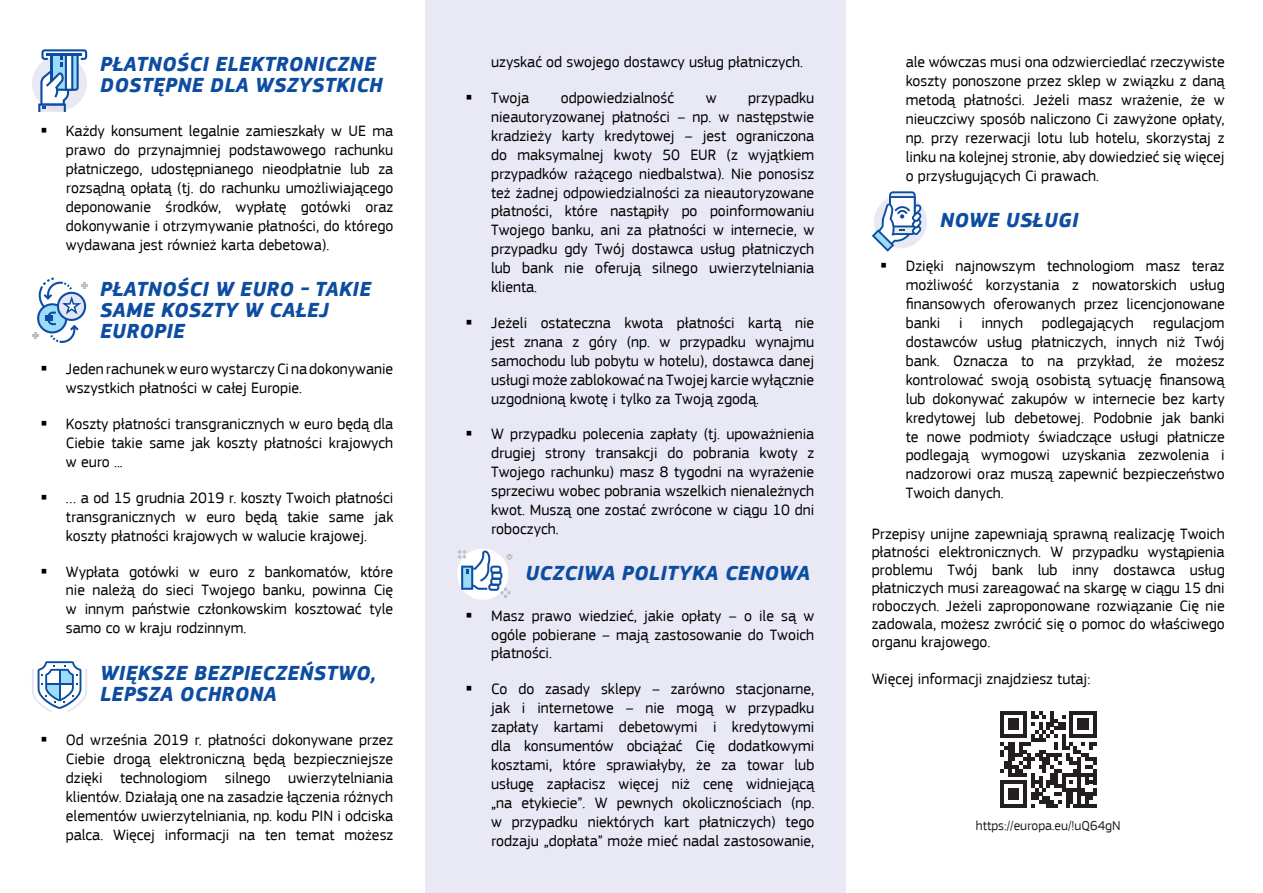
<style>
.page{position:relative;width:1263px;height:893px;background:#fff}
.page>*{position:absolute;margin:0;border:0;box-sizing:border-box;transform-origin:0 0}
.t1{font:italic 700 21px/21px "EC Square Sans Pro";letter-spacing:.02em;color:#0d4da1}
.t2{font:15.75px/18.9px "EC Square Sans Pro";color:#000;text-align:justify}
.t3{font:13.5px "EC Square Sans Pro";color:#231f20}
</style>
<div class="page">
<div style="left:32px;top:56px;width:55px;height:55px;background:#e8e9f4;border-radius:50%"></div>
<svg style="left:38px;top:49px;width:49px;height:63px"></svg>
<hr style="left:47px;top:54px;width:35px;height:2px;background:#0d4da1">
<div style="left:425px;top:0;width:421px;height:893px;background:#e8e9f4"></div>
<svg style="left:32px;top:277px;width:55px;height:66px"></svg>
<svg style="left:32px;top:661px;width:55px;height:51px"></svg>
<hr style="left:46px;top:683px;width:27px;height:2px;background:#0d4da1">
<hr style="left:59px;top:670px;width:1px;height:30px;background:#0d4da1">
<svg style="left:457px;top:549px;width:56px;height:51px"></svg>
<svg style="left:1000px;top:711px;width:96px;height:96px"></svg>
<div style="left:874px;top:195px;width:53px;height:53px;background:#e8e9f4;border-radius:50%"></div>
<svg style="left:872px;top:191px;width:50px;height:61px"></svg>
<p class="t1" style="left:100px;top:54px;width:284px">PŁATNOŚCI ELEKTRONICZNE<br>DOSTĘPNE DLA WSZYSTKICH</p>
<p class="t2" style="left:66px;top:122px;width:329px">Każdy konsument legalnie zamieszkały w UE ma prawo do przynajmniej podstawowego rachunku płatniczego, udostępnianego nieodpłatnie lub za rozsądną opłatą (tj. do rachunku umożliwiającego deponowanie środków, wypłatę gotówki oraz dokonywanie i otrzymywanie płatności, do którego wydawana jest również karta debetowa).</p>
<p class="t1" style="left:100px;top:280px;width:272px">PŁATNOŚCI W EURO - TAKIE<br>SAME KOSZTY W CAŁEJ<br>EUROPIE</p>
<p class="t2" style="left:66px;top:360px;width:329px">Jeden rachunek w euro wystarczy Ci na dokonywanie wszystkich płatności w całej Europie.</p>
<p class="t2" style="left:66px;top:415px;width:329px">Koszty płatności transgranicznych w euro będą dla Ciebie takie same jak koszty płatności krajowych w euro ...</p>
<p class="t2" style="left:66px;top:488px;width:329px">… a od 15 grudnia 2019 r. koszty Twoich płatności transgranicznych w euro będą takie same jak koszty płatności krajowych w walucie krajowej.</p>
<p class="t2" style="left:66px;top:562px;width:329px">Wypłata gotówki w euro z bankomatów, które nie należą do sieci Twojego banku, powinna Cię w innym państwie członkowskim kosztować tyle samo co w kraju rodzinnym.</p>
<p class="t1" style="left:100px;top:663px;width:277px">WIĘKSZE BEZPIECZEŃSTWO,<br>LEPSZA OCHRONA</p>
<p class="t2" style="left:66px;top:731px;width:329px">Od września 2019 r. płatności dokonywane przez Ciebie drogą elektroniczną będą bezpieczniejsze dzięki technologiom silnego uwierzytelniania klientów. Działają one na zasadzie łączenia różnych elementów uwierzytelniania, np. kodu PIN i odciska palca. Więcej informacji na ten temat możesz</p>
<p class="t2" style="left:491px;top:53px;width:314px">uzyskać od swojego dostawcy usług płatniczych.</p>
<p class="t2" style="left:491px;top:88px;width:40px">Twoja</p>
<p class="t2" style="left:561px;top:88px;width:115px">odpowiedzialność</p>
<p class="t2" style="left:706px;top:88px;width:12px">w</p>
<p class="t2" style="left:491px;top:88px;width:325px;text-indent:257px">przypadku nieautoryzowanej płatności – np. w następstwie kradzieży karty kredytowej – jest ograniczona do maksymalnej kwoty 50 EUR (z wyjątkiem przypadków rażącego niedbalstwa). Nie ponosisz też żadnej odpowiedzialności za nieautoryzowane płatności, które nastąpiły po poinformowaniu Twojego banku, ani za płatności w internecie, w przypadku gdy Twój dostawca usług płatniczych lub bank nie oferują silnego uwierzytelniania klienta.</p>
<p class="t2" style="left:491px;top:313px;width:325px">Jeżeli ostateczna kwota płatności kartą nie jest znana z góry (np. w przypadku wynajmu samochodu lub pobytu w hotelu), dostawca danej usługi może zablokować na Twojej karcie wyłącznie uzgodnioną kwotę i tylko za Twoją zgodą.</p>
<p class="t2" style="left:491px;top:425px;width:325px">W przypadku polecenia zapłaty (tj. upoważnienia drugiej strony transakcji do pobrania kwoty z Twojego rachunku) masz 8 tygodni na wyrażenie sprzeciwu wobec pobrania wszelkich nienależnych kwot. Muszą one zostać zwrócone w ciągu 10 dni roboczych.</p>
<p class="t1" style="left:525px;top:564px;width:286px">UCZCIWA POLITYKA CENOWA</p>
<p class="t2" style="left:491px;top:606px;width:325px">Masz prawo wiedzieć, jakie opłaty – o ile są w ogóle pobierane – mają zastosowanie do Twoich płatności.</p>
<p class="t2" style="left:491px;top:680px;width:325px">Co do zasady sklepy – zarówno stacjonarne, jak i internetowe – nie mogą w przypadku zapłaty kartami debetowymi i kredytowymi dla konsumentów obciążać Cię dodatkowymi kosztami, które sprawiałyby, że za towar lub usługę zapłacisz więcej niż cenę widniejącą „na etykiecie”. W pewnych okolicznościach (np. w przypadku niektórych kart płatniczych) tego rodzaju „dopłata” może mieć nadal zastosowanie,</p>
<p class="t2" style="left:906px;top:53px;width:320px">ale wówczas musi ona odzwierciedlać rzeczywiste koszty ponoszone przez sklep w związku z daną metodą płatności. Jeżeli masz wrażenie, że w nieuczciwy sposób naliczono Ci zawyżone opłaty, np. przy rezerwacji lotu lub hotelu, skorzystaj z linku na kolejnej stronie, aby dowiedzieć się więcej o przysługujących Ci prawach.</p>
<p class="t1" style="left:940px;top:210px;width:140px">NOWE USŁUGI</p>
<p class="t2" style="left:906px;top:257px;width:320px">Dzięki najnowszym technologiom masz teraz możliwość korzystania z nowatorskich usług finansowych oferowanych przez licencjonowane banki i innych podlegających regulacjom dostawców usług płatniczych, innych niż Twój bank. Oznacza to na przykład, że możesz kontrolować swoją osobistą sytuację finansową lub dokonywać zakupów w internecie bez karty kredytowej lub debetowej. Podobnie jak banki te nowe podmioty świadczące usługi płatnicze podlegają wymogowi uzyskania zezwolenia i nadzorowi oraz muszą zapewnić bezpieczeństwo Twoich danych.</p>
<p class="t2" style="left:872px;top:525px;width:354px;line-height:18.1px">Przepisy unijne zapewniają sprawną realizację Twoich płatności elektronicznych. W przypadku wystąpienia problemu Twój bank lub inny dostawca usług płatniczych musi zareagować na skargę w ciągu 15 dni roboczych. Jeżeli zaproponowane rozwiązanie Cię nie zadowala, możesz zwrócić się o pomoc do właściwego organu krajowego.</p>
<p class="t2" style="left:872px;top:669px;width:220px">Więcej informacji znajdziesz tutaj:</p>
<p class="t3" style="left:976px;top:818px;width:146px">https://europa.eu/!uQ64gN</p>
</div>
